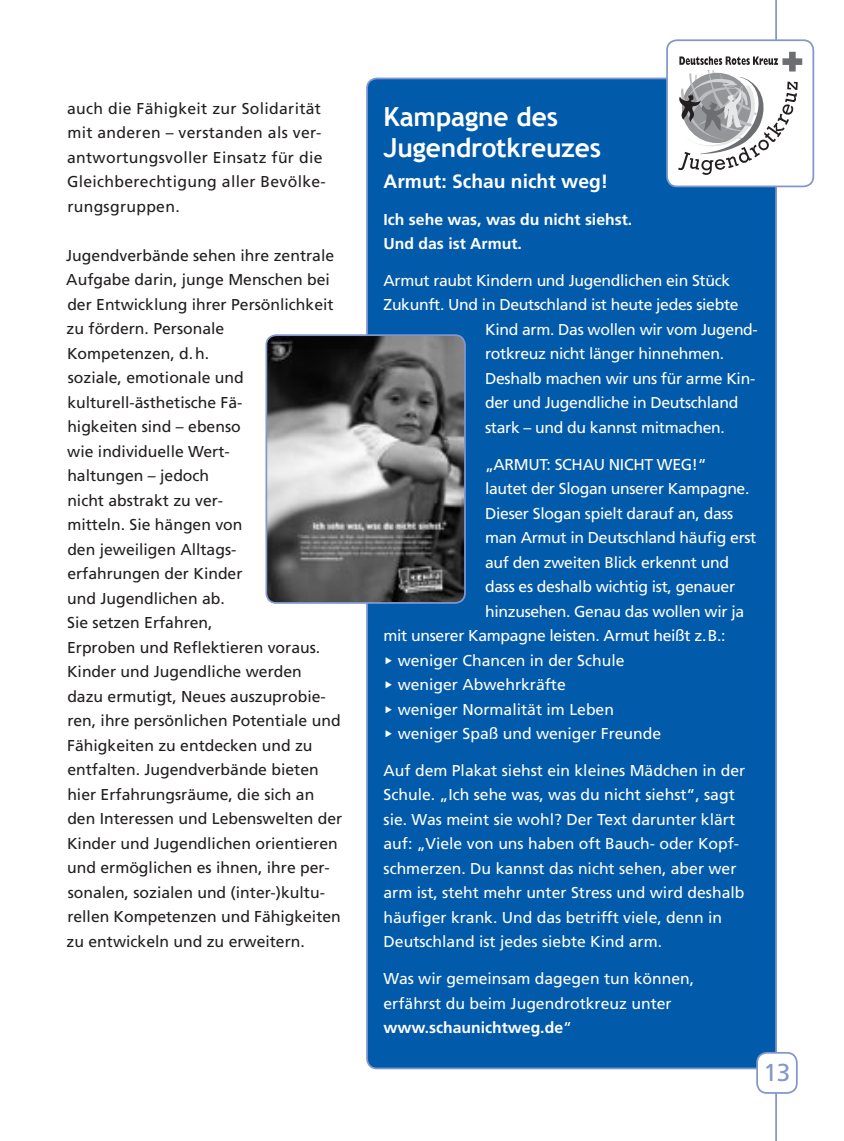
<style>
.page{position:relative;width:844px;height:1141px;background:#fff}
.page>*{position:absolute;margin:0;border:0;box-sizing:border-box;transform-origin:0 0}
.t1{font:700 26.25px/31.5px "Trebuchet MS";letter-spacing:-.005em;color:#fff}
.t2{font:24.5px "Frutiger LT Std";color:#8197cd}
.t3{font:700 19.25px "Frutiger LT Std";color:#fff}
.t4{font:15.75px/24.5px "Frutiger LT Std";color:#231f20}
.t5{font:15.75px/24.5px "Frutiger LT Std";color:#fff}
.t6{font:15.75px "Frutiger LT Std";letter-spacing:-.02em;color:#fff}
.t7{font:15.75px/24.5px "Frutiger LT Std";letter-spacing:.02em;color:#231f20}
.t8{font:700 15.75px/24.5px "Frutiger LT Std";color:#fff}
.s1{font-weight:700}
</style>
<div class="page">
<hr style="left:775px;top:0;width:1px;height:1141px;background:#8197cd">
<div style="left:365px;top:77px;width:412px;height:991px;background:#015aaa"></div>
<svg style="left:265px;top:333px;width:201px;height:270px;background:#6e6f70"></svg>
<svg style="left:665px;top:39px;width:149px;height:147px"></svg>
<svg style="left:755px;top:1051px;width:43px;height:42px"></svg>
<p class="t7" style="left:67px;top:96px;width:260px">auch die Fähigkeit zur Solidarität mit anderen – verstanden als ver&shy;antwortungsvoller Einsatz für die<br>Gleichberechtigung aller Bevölke&shy;rungsgruppen.</p>
<p class="t4" style="left:66px;top:243px;width:277px">Jugendverbände sehen ihre zentrale<br>Aufgabe darin, junge Menschen bei der Entwicklung ihrer Persönlichkeit zu fördern. Personale<br>Kompetenzen, d. h.<br>soziale, emotionale und kulturell-ästhetische Fä-<br>higkeiten sind – ebenso<br>wie individuelle Wert-<br>haltungen – jedoch<br>nicht abstrakt zu ver-<br>mitteln. Sie hängen von<br>den jeweiligen Alltags-<br>erfahrungen der Kinder<br>und Jugendlichen ab.<br>Sie setzen Erfahren,<br>Erproben und Reflektieren voraus.<br>Kinder und Jugendliche werden<br>dazu ermutigt, Neues auszuprobie&shy;ren, ihre persönlichen Potentiale und<br>Fähigkeiten zu entdecken und zu entfalten. Jugendverbände bieten hier Erfahrungsräume, die sich an den Interessen und Lebenswelten der<br>Kinder und Jugendlichen orientieren und ermöglichen es ihnen, ihre per&shy;sonalen, sozialen und (inter-)kultu&shy;rellen Kompetenzen und Fähigkeiten zu entwickeln und zu erweitern.</p>
<h1 class="t1" style="left:383px;top:101px;width:219px">Kampagne des<br>Jugendrotkreuzes</h1>
<p class="t3" style="left:383px;top:170px;width:226px">Armut: Schau nicht weg!</p>
<p class="t8" style="left:383px;top:207px;width:250px">Ich sehe was, was du nicht siehst.<br>Und das ist Armut.</p>
<p class="t6" style="left:383px;top:271px;width:348px">Armut raubt Kindern und Jugendlichen ein Stück</p>
<p class="t6" style="left:383px;top:296px;width:356px">Zukunft. Und in Deutschland ist heute jedes siebte</p>
<p class="t6" style="left:485px;top:320px;width:274px">Kind arm. Das wollen wir vom Jugend-</p>
<p class="t6" style="left:485px;top:345px;width:240px">rotkreuz nicht länger hinnehmen.</p>
<p class="t6" style="left:485px;top:369px;width:271px">Deshalb machen wir uns für arme Kin-</p>
<p class="t6" style="left:485px;top:394px;width:255px">der und Jugendliche in Deutschland</p>
<p class="t6" style="left:485px;top:418px;width:241px">stark – und du kannst mitmachen.</p>
<p class="t6" style="left:485px;top:455px;width:223px">„ARMUT: SCHAU NICHT WEG!“</p>
<p class="t6" style="left:485px;top:479px;width:266px">lautet der Slogan unserer Kampagne.</p>
<p class="t6" style="left:485px;top:504px;width:250px">Dieser Slogan spielt darauf an, dass</p>
<p class="t6" style="left:485px;top:528px;width:273px">man Armut in Deutschland häufig erst</p>
<p class="t6" style="left:485px;top:553px;width:245px">auf den zweiten Blick erkennt und</p>
<p class="t6" style="left:485px;top:577px;width:251px">dass es deshalb wichtig ist, genauer</p>
<p class="t6" style="left:485px;top:602px;width:260px">hinzusehen. Genau das wollen wir ja</p>
<p class="t6" style="left:383px;top:626px;width:343px">mit unserer Kampagne leisten. Armut heißt z. B.:</p>
<p class="t5" style="left:383px;top:648px;width:242px">◆ weniger Chancen in der Schule</p>
<p class="t5" style="left:383px;top:672px;width:184px">◆ weniger Abwehrkräfte</p>
<p class="t5" style="left:383px;top:697px;width:232px">◆ weniger Normalität im Leben</p>
<p class="t5" style="left:383px;top:721px;width:279px">◆ weniger Spaß und weniger Freunde</p>
<p class="t5" style="left:383px;top:758px;width:363px">Auf dem Plakat siehst ein kleines Mädchen in der Schule. „Ich sehe was, was du nicht siehst“, sagt sie. Was meint sie wohl? Der Text darunter klärt auf: „Viele von uns haben oft Bauch- oder Kopf&shy;schmerzen. Du kannst das nicht sehen, aber wer arm ist, steht mehr unter Stress und wird deshalb häufiger krank. Und das betrifft viele, denn in Deutschland ist jedes siebte Kind arm.</p>
<p class="t5" style="left:383px;top:966px;width:312px">Was wir gemeinsam dagegen tun können, erfährst du beim Jugendrotkreuz unter <span class="s1">www.schaunichtweg.de</span>“</p>
<h2 class="t2" style="left:763px;top:1058px;width:29px">13</h2>
</div>
